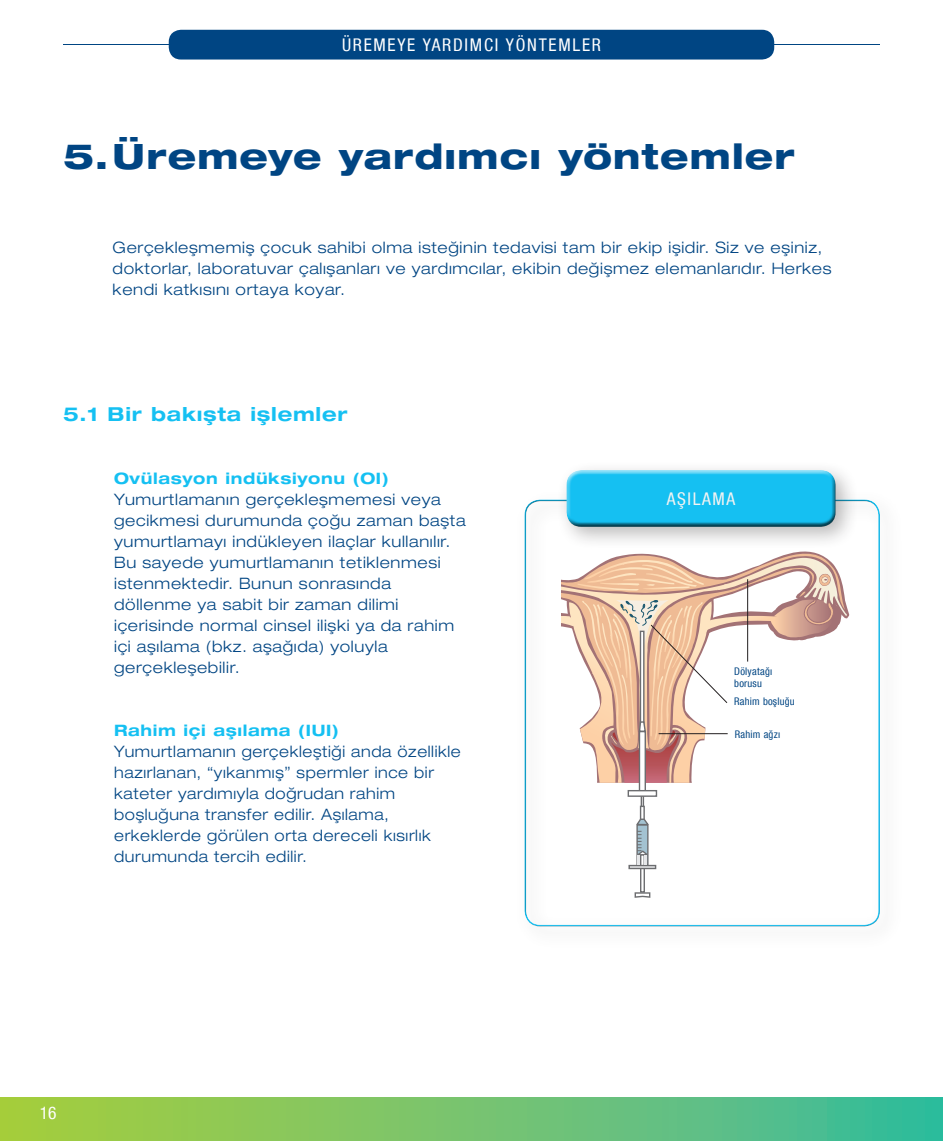
<style>
.page{position:relative;width:943px;height:1141px;background:#fff}
.page>*{position:absolute;margin:0;border:0;box-sizing:border-box;transform-origin:0 0}
.Headline{font:800 expanded 35px "Helvetica Neue LT Pro";letter-spacing:.035em;color:#004583}
.Subline{font:700 expanded 19.25px "Helvetica Neue LT Pro";letter-spacing:.04em;color:#15c0f2}
.t1{font:condensed 17.5px "Helvetica Neue LT Com";letter-spacing:.1em;color:#fff}
.t2{font:condensed 17.5px "Helvetica Neue LT Com";letter-spacing:.09em;color:#f4f3f3}
.Copy{font:300 expanded 15.75px/21px "Helvetica Neue LT Pro";letter-spacing:.04em;color:#004583}
.Copy_EZ10{font:300 expanded 15.75px/21px "Helvetica Neue LT Pro";letter-spacing:.04em;color:#004583}
.Copy-2{font:700 expanded 15.75px "Helvetica Neue LT Pro";letter-spacing:.04em;color:#15c0f2}
.t3{font:condensed 10.5px/12.6px "Helvetica Neue LT Com";letter-spacing:.02em;color:#004583}
</style>
<div class="page">
<svg style="left:0;top:1098px;width:943px;height:43px;background:#73c36e"></svg>
<hr style="left:63px;top:44px;width:817px;height:1px;background:#004583">
<div style="left:169px;top:30px;width:605px;height:30px;background:#004583;border-radius:12px"></div>
<div style="left:524px;top:500px;width:358px;height:427px;background:#231f20;opacity:.75"></div>
<div style="left:556px;top:460px;width:303px;height:90px;background:#231f20;opacity:.3"></div>
<div style="left:565px;top:469px;width:272px;height:53px;background:#fff;opacity:.75"></div>
<div style="left:565px;top:474px;width:273px;height:55px;background:#231f20;opacity:.75"></div>
<p class="t1" style="left:342px;top:34px;width:260px">ÜREMEYE YARDIMCI YÖNTEMLER</p>
<p class="Headline" style="left:63px;top:134px;width:733px">5.Üremeye yardımcı yöntemler</p>
<p class="Copy_EZ10" style="left:113px;top:237px;width:720px">Gerçekleşmemiş çocuk sahibi olma isteğinin tedavisi tam bir ekip işidir. Siz ve eşiniz, doktorlar, laboratuvar çalışanları ve yardımcılar, ekibin değişmez elemanlarıdır. Herkes kendi katkısını ortaya koyar.</p>
<p class="Subline" style="left:63px;top:402px;width:286px">5.1 Bir bakışta işlemler</p>
<p class="Copy-2" style="left:114px;top:469px;width:276px">Ovülasyon indüksiyonu (OI)</p>
<p class="Copy" style="left:114px;top:489px;width:353px">Yumurtlamanın gerçekleşmemesi veya gecikmesi durumunda çoğu zaman başta yumurtlamayı indükleyen ilaçlar kullanılır.<br>Bu sayede yumurtlamanın tetiklenmesi istenmektedir. Bunun sonrasında döllenme ya sabit bir zaman dilimi içerisinde normal cinsel ilişki ya da rahim içi aşılama (bkz. aşağıda) yoluyla gerçekleşebilir.</p>
<p class="Copy-2" style="left:114px;top:721px;width:226px">Rahim içi aşılama (IUI)</p>
<p class="Copy" style="left:114px;top:741px;width:348px">Yumurtlamanın gerçekleştiği anda özellikle hazırlanan, “yıkanmış” spermler ince bir kateter yardımıyla doğrudan rahim boşluğuna transfer edilir. Aşılama, erkeklerde görülen orta dereceli kısırlık durumunda tercih edilir.</p>
<p class="t1" style="left:40px;top:1102px;width:18px">16</p>
<p class="t2" style="left:667px;top:488px;width:70px">AŞILAMA</p>
<p class="t3" style="left:734px;top:665px;width:39px">Dölyatağı borusu</p>
<p class="t3" style="left:734px;top:695px;width:62px">Rahim boşluğu</p>
<p class="t3" style="left:735px;top:728px;width:47px">Rahim ağzı</p>
</div>
